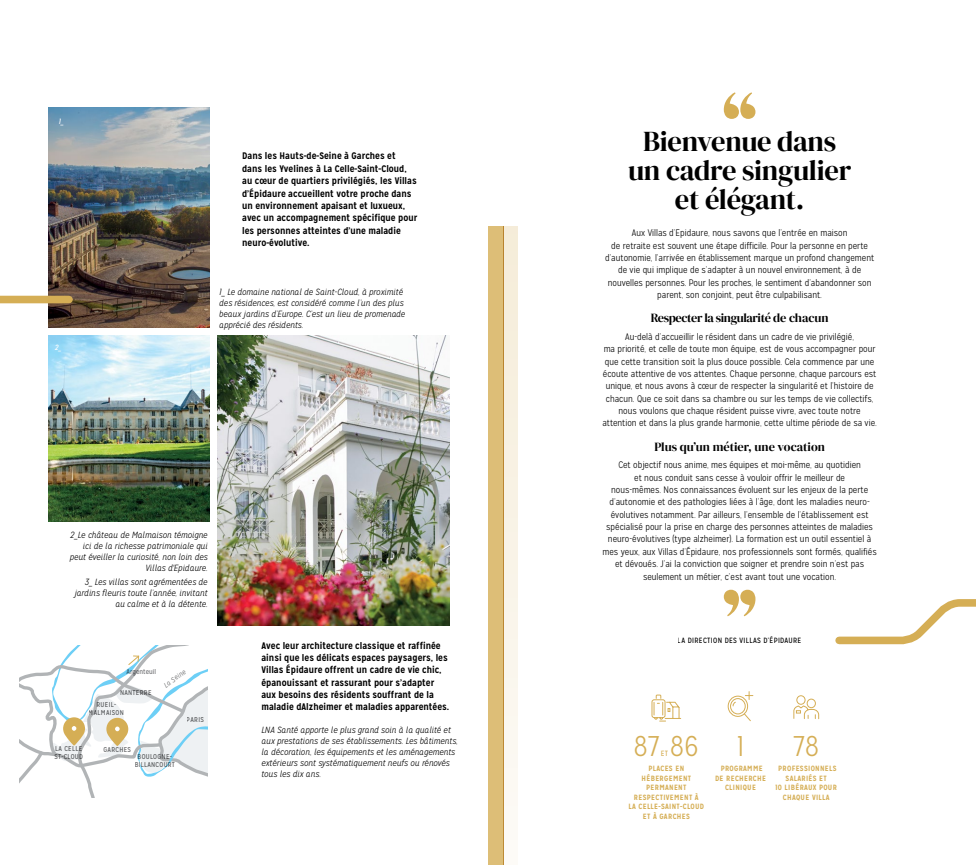
<style>
.page{position:relative;width:976px;height:865px;background:#fff}
.page>*{position:absolute;margin:0;border:0;box-sizing:border-box;transform-origin:0 0}
.t1{font:28.5px/29px "DM Serif Display";letter-spacing:-.01em;color:#000;text-align:center}
.t2{font:300 28.5px "Mission Gothic";color:#d5ae55}
.t3{font:12.4px "DM Serif Display";letter-spacing:-.03em;color:#000}
.t4{font:12.4px "DM Serif Display";letter-spacing:-.01em;color:#000}
.t5{font:300 9.5px/12.4px "Mission Gothic";color:#000;text-align:center}
.t6{font:700 9.5px/12.4px "Mission Gothic";color:#000}
.t7{font:italic 300 9px/11px "Mission Gothic";color:#000}
.t8{font:700 7.6px/9.5px "Mission Gothic";letter-spacing:.04em;color:#d5ae55;text-align:center}
.t9{font:7.6px "Mission Gothic";letter-spacing:.04em;color:#000}
.t10{font:italic 7.6px "Mission Gothic";color:#fff}
.t11{font:7.6px "Mission Gothic";color:#d5ae55}
.t12{font:7px/8.2px "Mission Gothic";letter-spacing:.04em;color:#58595b;text-align:center}
.t13{font:7px "Mission Gothic";color:#6d6e71}
.t14{font:italic 300 7px "Mission Gothic";color:#58595b}
</style>
<div class="page">
<img style="left:48px;top:107px;width:161px;height:221px">
<img style="left:48px;top:335px;width:161px;height:186px">
<img style="left:217px;top:335px;width:232px;height:290px">
<svg style="left:20px;top:646px;width:188px;height:151px"></svg>
<div style="left:0;top:296px;width:69px;height:7px;background:#d5ae55"></div>
<div style="left:488px;top:226px;width:15px;height:639px;background:#ddbe77"></div>
<svg style="left:503px;top:226px;width:14px;height:639px;fill:#f8f2e5"></svg>
<svg style="left:723px;top:92px;width:32px;height:27px"></svg>
<svg style="left:723px;top:589px;width:32px;height:27px"></svg>
<svg style="left:793px;top:695px;width:26px;height:24px"></svg>
<svg style="left:745px;top:691px;width:7px;height:8px"></svg>
<div style="left:729px;top:698px;width:16px;height:16px;border:1px solid #d5ae55;border-radius:50%"></div>
<svg style="left:732px;top:701px;width:4px;height:5px"></svg>
<svg style="left:743px;top:712px;width:8px;height:10px"></svg>
<div style="left:727px;top:695px;width:21px;height:22px;border:1px solid #d5ae55;border-radius:50%"></div>
<svg style="left:651px;top:694px;width:30px;height:27px"></svg>
<svg style="left:835px;top:599px;width:140px;height:46px"></svg>
<p class="t10" style="left:59px;top:117px;width:6px">1_</p>
<p class="t10" style="left:55px;top:343px;width:8px">2_</p>
<p class="t6" style="left:242px;top:150px;width:176px">Dans les Hauts-de-Seine à Garches et dans les Yvelines à La Celle-Saint-Cloud, au cœur de quartiers privilégiés, les Villas d’Épidaure accueillent votre proche dans un environnement apaisant et luxueux, avec un accompagnement spécifique pour les personnes atteintes d’une maladie neuro-évolutive.</p>
<p class="t7" style="left:219px;top:286px;width:187px">1_ Le domaine national de Saint-Cloud, à proximité des résidences, est considéré comme l’un des plus beaux jardins d’Europe. C’est un lieu de promenade apprécié des résidents.</p>
<p class="t7" style="left:70px;top:529px;width:139px;text-align:right">2_Le château de Malmaison témoigne ici de la richesse patrimoniale qui peut éveiller la curiosité, non loin des<br>Villas d'Epidaure.</p>
<p class="t7" style="left:74px;top:576px;width:135px;text-align:right">3_ Les villas sont agrémentées de jardins fleuris toute l’année, invitant au calme et à la détente.</p>
<p class="t13" style="left:126px;top:667px;width:31px">Argenteuil</p>
<p class="t14" style="left:162px;top:682px;width:27px;rotate:-37deg">La Seine</p>
<p class="t12" style="left:120px;top:688px;width:33px">NANTERRE</p>
<p class="t12" style="left:89px;top:700px;width:37px">RUEIL-<br>MALMAISON</p>
<p class="t12" style="left:54px;top:744px;width:30px;text-align:left">LA CELLE<br>ST-CLOUD</p>
<p class="t12" style="left:103px;top:745px;width:29px">GARCHES</p>
<p class="t12" style="left:134px;top:752px;width:42px">BOULOGNE-<br>BILLANCOURT</p>
<p class="t12" style="left:187px;top:715px;width:19px">PARIS</p>
<p class="t6" style="left:261px;top:639px;width:189px">Avec leur architecture classique et raffinée ainsi que les délicats espaces paysagers, les Villas Épidaure offrent un cadre de vie chic, épanouissant et rassurant pour s’adapter aux besoins des résidents souffrant de la maladie dAlzheimer et maladies apparentées.</p>
<p class="t7" style="left:261px;top:724px;width:198px">LNA Santé apporte le plus grand soin à la qualité et aux prestations de ses établissements. Les bâtiments, la décoration, les équipements et les aménagements extérieurs sont systématiquement neufs ou rénovés tous les dix ans.</p>
<h1 class="t1" style="left:627px;top:127px;width:225px">Bienvenue dans un cadre singulier et élégant.</h1>
<p class="t5" style="left:605px;top:227px;width:270px">Aux Villas d’Epidaure, nous savons que l’entrée en maison<br>de retraite est souvent une étape difficile. Pour la personne en perte d’autonomie, l’arrivée en établissement marque un profond changement de vie qui implique de s’adapter à un nouvel environnement, à de nouvelles personnes. Pour les proches, le sentiment d’abandonner son parent, son conjoint, peut être culpabilisant.</p>
<h2 class="t3" style="left:650px;top:311px;width:179px">Respecter la singularité de chacun</h2>
<p class="t5" style="left:602px;top:330px;width:276px">Au-delà d’accueillir le résident dans un cadre de vie privilégié,<br>ma priorité, et celle de toute mon équipe, est de vous accompagner pour que cette transition soit la plus douce possible. Cela commence par une écoute attentive de vos attentes. Chaque personne, chaque parcours est unique, et nous avons à cœur de respecter la singularité et l’histoire de chacun. Que ce soit dans sa chambre ou sur les temps de vie collectifs, nous voulons que chaque résident puisse vivre, avec toute notre attention et dans la plus grande harmonie, cette ultime période de sa vie.</p>
<h2 class="t4" style="left:654px;top:439px;width:172px">Plus qu’un métier, une vocation</h2>
<p class="t5" style="left:602px;top:459px;width:275px">Cet objectif nous anime, mes équipes et moi-même, au quotidien<br>et nous conduit sans cesse à vouloir offrir le meilleur de<br>nous-mêmes. Nos connaissances évoluent sur les enjeux de la perte d’autonomie et des pathologies liées à l’âge, dont les maladies neuro&shy;évolutives notamment. Par ailleurs, l’ensemble de l’établissement est spécialisé pour la prise en charge des personnes atteintes de maladies neuro-évolutives (type alzheimer). La formation est un outil essentiel à mes yeux, aux Villas d’Épidaure, nos professionnels sont formés, qualifiés et dévoués. J’ai la conviction que soigner et prendre soin n’est pas seulement un métier, c’est avant tout une vocation.</p>
<p class="t9" style="left:677px;top:635px;width:125px">LA DIRECTION DES VILLAS D’ÉPIDAURE</p>
<h1 class="t2" style="left:633px;top:729px;width:67px">87 86</h1>
<p class="t11" style="left:660px;top:748px;width:9px">ET</p>
<p class="t8" style="left:628px;top:764px;width:77px">PLACES EN<br>HÉBERGEMENT<br>PERMANENT<br>RESPECTIVEMENT À<br>LA CELLE-SAINT-CLOUD<br>ET À GARCHES</p>
<h1 class="t2" style="left:736px;top:729px;width:9px">1</h1>
<h1 class="t2" style="left:793px;top:729px;width:27px">78</h1>
<p class="t8" style="left:714px;top:764px;width:53px">PROGRAMME<br>DE RECHERCHE<br>CLINIQUE</p>
<p class="t8" style="left:775px;top:764px;width:63px">PROFESSIONNELS<br>SALARIÉS ET<br>10 LIBÉRAUX POUR<br>CHAQUE VILLA</p>
</div>
